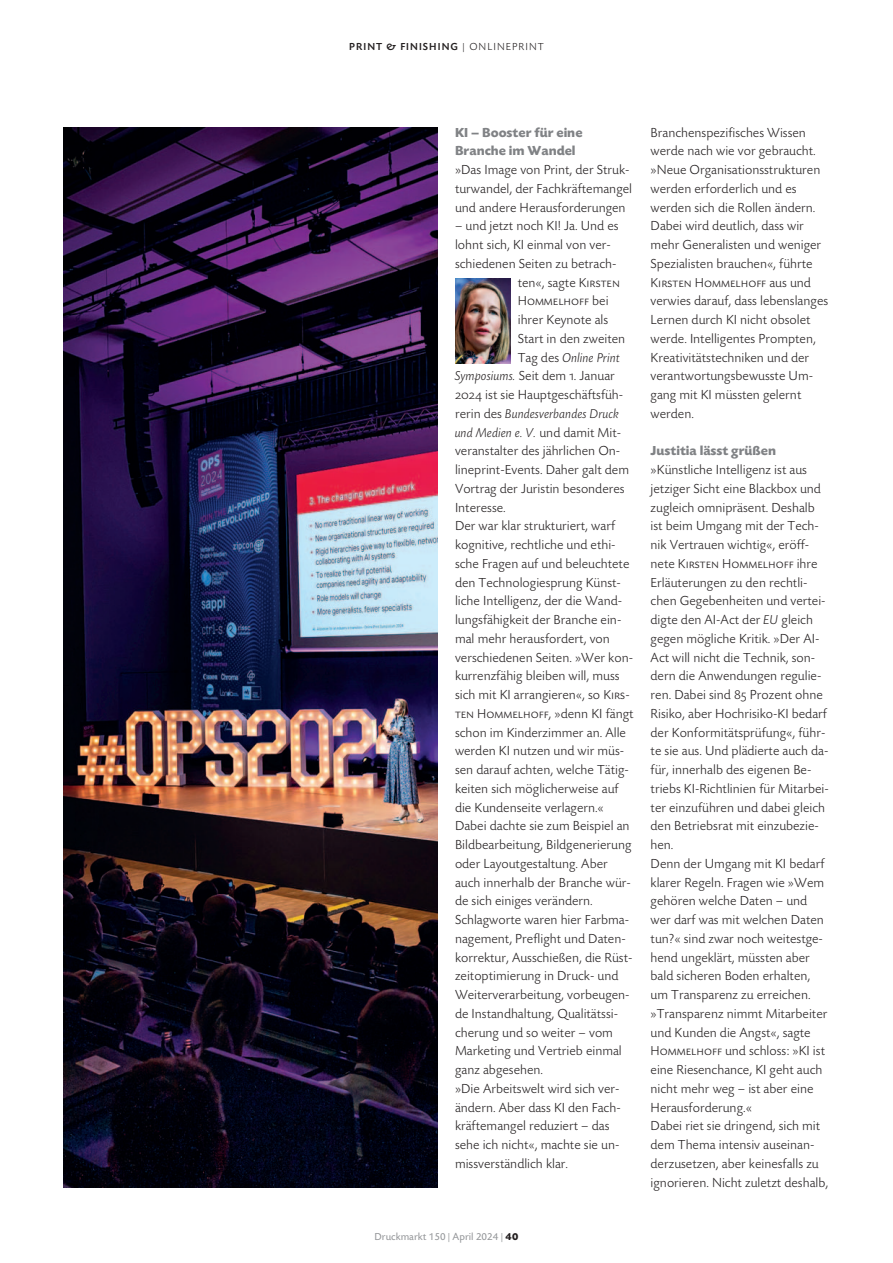
<style>
.page{position:relative;width:893px;height:1263px;background:#fff}
.page>*{position:absolute;margin:0;border:0;box-sizing:border-box;transform-origin:0 0}
.t1{font:300 13.5px/18.8px "Today SB";color:#231f20}
.t2{font:italic 300 13.5px "Today SB";color:#231f20}
.t3{font:700 13.5px/18.8px "Today SB";color:#808285}
.t4{font:13.5px "Today SB Caps Lig";color:#231f20}
.t5{font:500 10.5px "Today SB";letter-spacing:.1em;color:#231f20}
.t6{font:10.5px "Today SB";color:#939598}
.s1{font-weight:300}
.s2{font-family:"Today SB Caps Lig";font-weight:400}
.s3{font-family:"Today SB";font-weight:300}
.s4{font-style:normal}
.s5{font-style:italic}
.s6{font-weight:700;color:#231f20}
</style>
<div class="page">
<img style="left:64px;top:128px;width:374px;height:1059px">
<img style="left:455px;top:279px;width:55px;height:85px">
<p class="t5" style="left:349px;top:42px;width:196px">PRINT &amp; FINISHING <span class="s1">| ONLINEPRINT</span></p>
<p class="t3" style="left:455px;top:124px;width:129px">KI – Booster für eine<br>Branche im Wandel</p>
<p class="t1" style="left:455px;top:162px;width:179px">»Das Image von Print, der Struk - turwandel, der Fachkräf te mangel und andere Herausforderungen</p>
<p class="t1" style="left:455px;top:218px;width:165px">– und jetzt noch KI! Ja. Und es</p>
<p class="t1" style="left:455px;top:237px;width:157px">lohnt sich, KI einmal von ver -</p>
<p class="t1" style="left:455px;top:256px;width:163px">schiedenen Seiten zu betrach -</p>
<p class="t1" style="left:518px;top:274px;width:104px">ten«, sagte <span class="s2">Kirsten</span></p>
<p class="t4" style="left:518px;top:293px;width:92px">Hommelhoff <span class="s3">bei</span></p>
<p class="t1" style="left:518px;top:312px;width:92px">ihrer Keynote als</p>
<p class="t1" style="left:518px;top:331px;width:109px">Start in den zweiten</p>
<p class="t2" style="left:518px;top:352px;width:104px"><span class="s4">Tag des</span> Online Print</p>
<p class="t1" style="left:455px;top:368px;width:161px"><span class="s5">Symposiums.</span> Seit dem <span class="s2">1</span>. Januar</p>
<p class="t1" style="left:455px;top:387px;width:170px"><span class="s2">2024</span> ist sie Hauptgeschäftsfüh -</p>
<p class="t2" style="left:455px;top:408px;width:166px"><span class="s4">re rin des</span> Bundesverbandes Druck</p>
<p class="t2" style="left:455px;top:427px;width:168px">und Medien e. V. <span class="s4">und damit Mit -</span></p>
<p class="t1" style="left:455px;top:443px;width:167px">veranstalter des jährlichen On -</p>
<p class="t1" style="left:455px;top:462px;width:176px">lineprint-Events. Daher galt dem</p>
<p class="t1" style="left:455px;top:481px;width:171px">Vortrag der Juristin besonderes</p>
<p class="t1" style="left:455px;top:499px;width:52px">Interesse.</p>
<p class="t1" style="left:455px;top:518px;width:180px">Der war klar strukturiert, warf kognitive, rechtliche und ethi - sche Fragen auf und beleuchtete den Technologiesprung Künst - liche Intelligenz, der die Wand - lungsfähigkeit der Branche ein - mal mehr herausfordert, von<br>ver schiedenen Seiten. »Wer kon - kurrenzfähig bleiben will, muss sich mit KI arrangieren«, so <span class="s2">Kirs - ten Hommelhoff,</span> »denn KI fängt schon im Kinderzimmer an. Alle werden KI nutzen und wir müs - sen darauf achten, welche Tätig - keiten sich möglicherweise auf die Kundenseite verlagern.«<br>Dabei dachte sie zum Beispiel an<br>Bildbearbeitung, Bildgenerierung oder Layoutgestaltung. Aber auch innerhalb der Branche wür - de sich einiges verändern.<br>Schlag worte waren hier Farb ma - nagement, Preflight und Daten - korrektur, Ausschießen, die Rüst - zeitoptimierung in Druck- und<br>Weiterverarbeitung, vorbeugen - de Instandhaltung, Qualitätssi - che rung und so weiter – vom<br>Marketing und Vertrieb einmal ganz abgesehen.</p>
<p class="t1" style="left:455px;top:1081px;width:167px">»Die Arbeitswelt wird sich ver - ändern. Aber dass KI den Fach - kräftemangel reduziert – das sehe ich nicht«, machte sie un - missverständlich klar.</p>
<p class="t1" style="left:651px;top:124px;width:179px">Branchenspezifisches Wissen werde nach wie vor gebraucht. »Neue Organisationsstrukturen werden erforderlich und es werden sich die Rollen ändern.<br>Dabei wird deutlich, dass wir mehr Generalisten und weniger<br>Spezialisten brauchen«, führte<br><span class="s2">Kirsten Hommelhoff</span> aus und verwies darauf, dass lebenslanges<br>Lernen durch KI nicht obsolet werde. Intelligentes Prompten,<br>Kreativitätstechniken und der verantwortungsbewusste Um - gang mit KI müssten gelernt werden.</p>
<p class="t3" style="left:651px;top:443px;width:127px">Justitia lässt grüßen</p>
<p class="t1" style="left:651px;top:462px;width:180px">»Künstliche Intelligenz ist aus jetziger Sicht eine Blackbox und zugleich omnipräsent. Deshalb ist beim Umgang mit der Tech - nik Vertrauen wichtig«, eröff - nete <span class="s2">Kirsten Hommelhoff</span> ihre<br>Erläuterungen zu den rechtli - chen Gegebenheiten und vertei - digte den AI-Act der <span class="s5">EU</span> gleich gegen mögliche Kritik. »Der AI-<br>Act will nicht die Technik, son - dern die Anwendungen regulie - ren. Dabei sind <span class="s2">85</span> Prozent ohne<br>Risiko, aber Hochrisiko-KI bedarf der Konformitätsprüfung«, führ - te sie aus. Und plädierte auch da - für, innerhalb des eigenen Be - triebs KI-Richtlinien für Mitar bei&shy;ter einzuführen und dabei gleich den Betriebsrat mit ein zubezie - hen.</p>
<p class="t1" style="left:651px;top:856px;width:178px">Denn der Umgang mit KI bedarf klarer Regeln. Fragen wie »Wem gehören welche Daten – und wer darf was mit welchen Daten tun?« sind zwar noch weitest ge - hend ungeklärt, müssten aber bald sicheren Boden erhalten, um Transparenz zu erreichen. »Transparenz nimmt Mitarbeiter und Kunden die Angst«, sagte<br><span class="s2">Hommelhoff</span> und schloss: »KI ist eine Riesenchance, KI geht auch nicht mehr weg – ist aber eine<br>Herausforderung.«</p>
<p class="t1" style="left:651px;top:1118px;width:179px">Dabei riet sie dringend, sich mit dem Thema intensiv auseinan - derzusetzen, aber keinesfalls zu igno rieren. Nicht zuletzt deshalb,</p>
<p class="t6" style="left:374px;top:1233px;width:145px">Druckmarkt 150 | April 2024 | <span class="s6">40</span></p>
</div>
